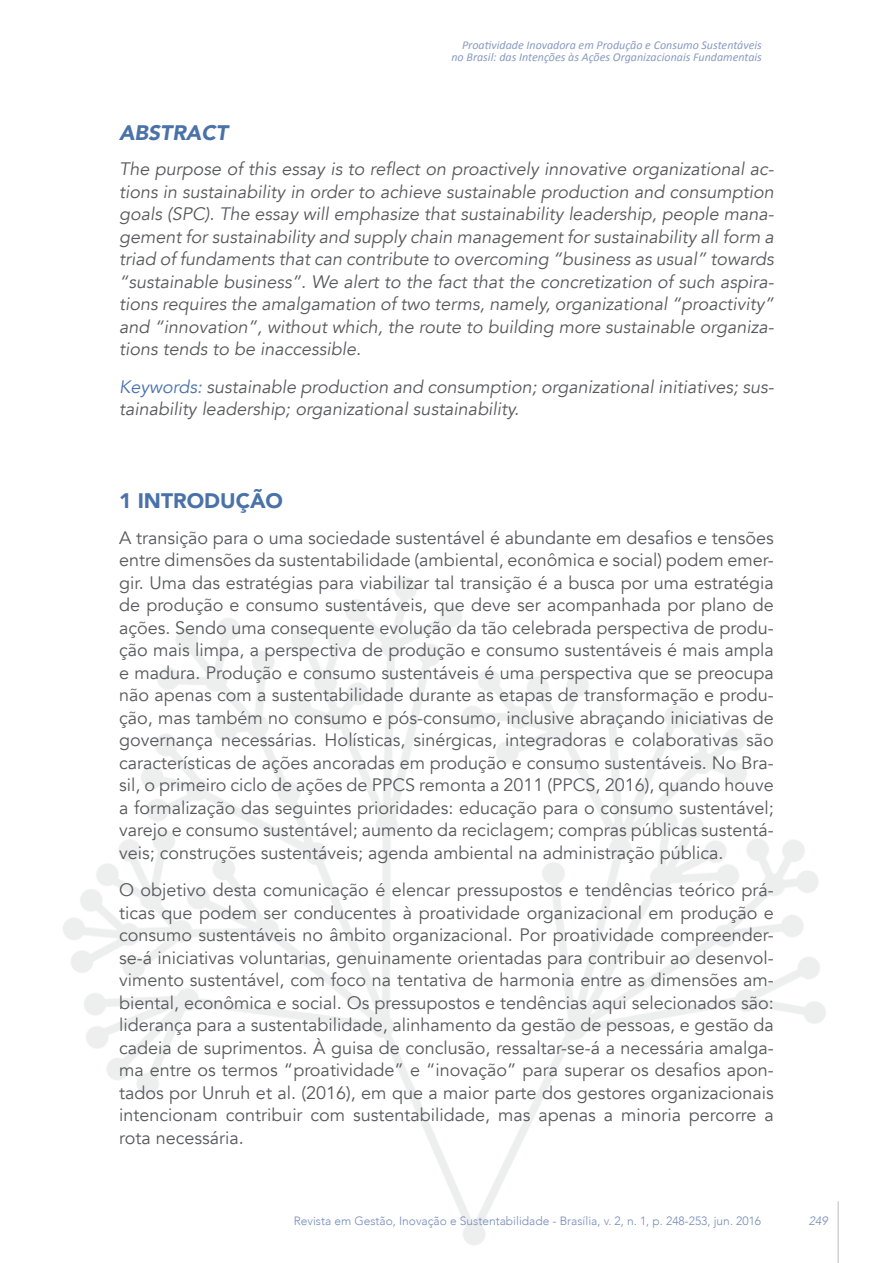
<style>
.page{position:relative;width:893px;height:1263px;background:#fff}
.page>*{position:absolute;margin:0;border:0;box-sizing:border-box;transform-origin:0 0}
.t1{font:900 21px "Avenir";color:#4a72a9}
.t2{font:italic 900 21px "Avenir";color:#4a72a9}
.t3{font:18px/22.5px "Avenir";color:#58595b;text-align:justify}
.t4{font:italic 18px/22.5px "Avenir";color:#58595b;text-align:justify}
.t5{font:italic 12px/12px "Calibri";color:#889ac3;text-align:right}
.t6{font:300 12px "Avenir";color:#748bb9}
.t7{font:italic 300 12px "Avenir";color:#748bb9}
.s1{color:#4a72a9}
</style>
<div class="page">
<p class="t5" style="left:451px;top:38px;width:312px">Proatividade Inovadora em Produção e Consumo Sustentáveis no Brasil: das Intenções às Ações Organizacionais Fundamentais</p>
<p class="t2" style="left:119px;top:115px;width:110px">ABSTRACT</p>
<p class="t4" style="left:119px;top:158px;width:656px">The purpose of this essay is to reflect on proactively innovative organizational ac&shy;tions in sustainability in order to achieve sustainable production and consumption goals (SPC). The essay will emphasize that sustainability leadership, people mana&shy;gement for sustainability and supply chain management for sustainability all form a triad of fundaments that can contribute to overcoming “business as usual” towards “sustainable business”. We alert to the fact that the concretization of such aspira&shy;tions requires the amalgamation of two terms, namely, organizational “proactivity” and “innovation”, without which, the route to building more sustainable organiza&shy;tions tends to be inaccessible.</p>
<p class="t4" style="left:119px;top:376px;width:656px"><span class="s1">Keywords:</span> sustainable production and consumption; organizational initiatives; sus&shy;tainability leadership; organizational sustainability.</p>
<p class="t1" style="left:119px;top:483px;width:166px">1 INTRODUÇÃO</p>
<p class="t3" style="left:119px;top:526px;width:656px">A transição para o uma sociedade sustentável é abundante em desafios e tensões entre dimensões da sustentabilidade (ambiental, econômica e social) podem emer&shy;gir. Uma das estratégias para viabilizar tal transição é a busca por uma estratégia de produção e consumo sustentáveis, que deve ser acompanhada por plano de ações. Sendo uma consequente evolução da tão celebrada perspectiva de produ&shy;ção mais limpa, a perspectiva de produção e consumo sustentáveis é mais ampla e madura. Produção e consumo sustentáveis é uma perspectiva que se preocupa não apenas com a sustentabilidade durante as etapas de transformação e produ&shy;ção, mas também no consumo e pós-consumo, inclusive abraçando iniciativas de governança necessárias. Holísticas, sinérgicas, integradoras e colaborativas são características de ações ancoradas em produção e consumo sustentáveis. No Bra&shy;sil, o primeiro ciclo de ações de PPCS remonta a 2011 (PPCS, 2016), quando houve a formalização das seguintes prioridades: educação para o consumo sustentável; varejo e consumo sustentável; aumento da reciclagem; compras públicas sustentá&shy;veis; construções sustentáveis; agenda ambiental na administração pública.</p>
<p class="t3" style="left:119px;top:879px;width:656px">O objetivo desta comunicação é elencar pressupostos e tendências teórico prá&shy;ticas que podem ser conducentes à proatividade organizacional em produção e consumo sustentáveis no âmbito organizacional. Por proatividade compreender&shy;se-á iniciativas voluntarias, genuinamente orientadas para contribuir ao desenvol&shy;vimento sustentável, com foco na tentativa de harmonia entre as dimensões am&shy;biental, econômica e social. Os pressupostos e tendências aqui selecionados são: liderança para a sustentabilidade, alinhamento da gestão de pessoas, e gestão da cadeia de suprimentos. À guisa de conclusão, ressaltar-se-á a necessária amalga&shy;ma entre os termos “proatividade” e “inovação” para superar os desafios apon&shy;tados por Unruh et al. (2016), em que a maior parte dos gestores organizacionais intencionam contribuir com sustentabilidade, mas apenas a minoria percorre a rota necessária.</p>
<p class="t6" style="left:294px;top:1213px;width:469px">Revista em Gestão, Inovação e Sustentabilidade - Brasília, v. 2, n. 1, p. 248-253, jun. 2016</p>
<p class="t7" style="left:809px;top:1213px;width:20px">249</p>
</div>
